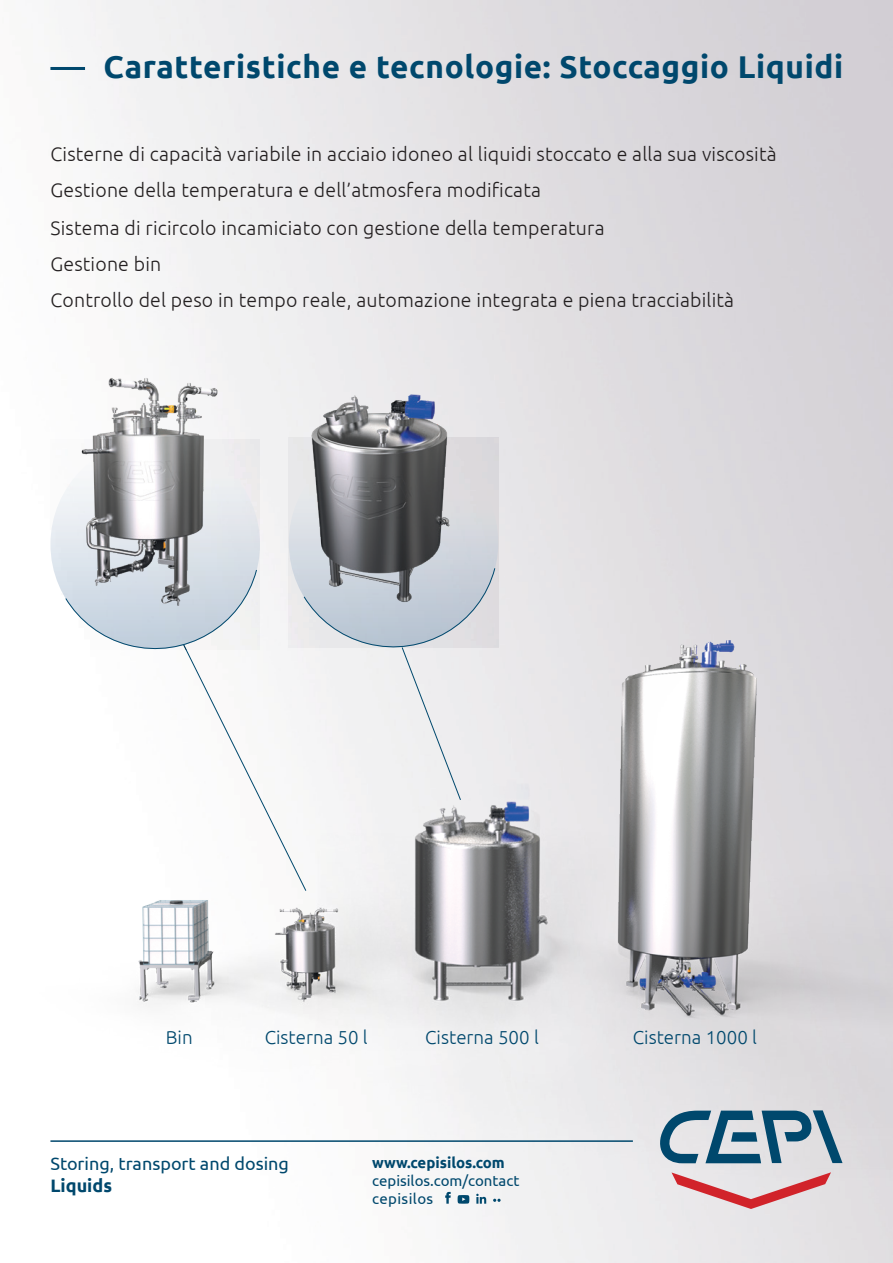
<style>
.page{position:relative;width:893px;height:1263px;background:#fff}
.page>*{position:absolute;margin:0;border:0;box-sizing:border-box;transform-origin:0 0}
.t1{font:700 31.5px "Ubuntu";letter-spacing:.02em;color:#00486d}
.t2{font:300 19.5px/36.2px "Ubuntu";letter-spacing:.01em;color:#231f20}
.t3{font:300 18.75px "Ubuntu";color:#00486d}
.t4{font:18px "Ubuntu";color:#00486d}
.t5{font:700 18px "Ubuntu";color:#00486d}
.t6{font:15px/18px "Ubuntu";color:#00486d}
.t7{font:700 15px "Ubuntu";color:#00486d}
</style>
<div class="page">
<hr style="left:50px;top:67px;width:35px;height:3px;background:#00486d">
<img style="left:98px;top:564px;width:795px;height:627px">
<svg style="left:659px;top:1110px;width:183px;height:53px"></svg>
<svg style="left:671px;top:1172px;width:160px;height:37px"></svg>
<hr style="left:50px;top:1140px;width:583px;height:2px;background:#00486d">
<svg style="left:445px;top:1192px;width:6px;height:12px"></svg>
<svg style="left:458px;top:1195px;width:11px;height:9px"></svg>
<svg style="left:476px;top:1194px;width:10px;height:10px"></svg>
<svg style="left:493px;top:1199px;width:8px;height:3px"></svg>
<svg style="left:50px;top:439px;width:210px;height:210px"></svg>
<svg style="left:90px;top:567px;width:406px;height:325px"></svg>
<img style="left:41px;top:322px;width:177px;height:319px">
<img style="left:271px;top:330px;width:238px;height:319px">
<h1 class="t1" style="left:104px;top:48px;width:741px">Caratteristiche e tecnologie: Stoccaggio Liquidi</h1>
<p class="t2" style="left:50px;top:135px;width:728px">Cisterne di capacità variabile in acciaio idoneo al liquidi stoccato e alla sua viscosità<br>Gestione della temperatura e dell’atmosfera modificata</p>
<p class="t2" style="left:50px;top:209px;width:685px">Sistema di ricircolo incamiciato con gestione della temperatura<br>Gestione bin<br>Controllo del peso in tempo reale, automazione integrata e piena tracciabilità</p>
<p class="t3" style="left:166px;top:1025px;width:28px">Bin</p>
<p class="t3" style="left:265px;top:1025px;width:105px">Cisterna 50 l</p>
<p class="t3" style="left:425px;top:1025px;width:115px">Cisterna 500 l</p>
<p class="t3" style="left:633px;top:1025px;width:126px">Cisterna 1000 l</p>
<p class="t4" style="left:50px;top:1153px;width:240px">Storing, transport and dosing</p>
<p class="t5" style="left:50px;top:1174px;width:63px">Liquids</p>
<p class="t7" style="left:372px;top:1153px;width:134px">www.cepisilos.com</p>
<p class="t6" style="left:372px;top:1171px;width:149px">cepisilos.com/contact cepisilos</p>
</div>
